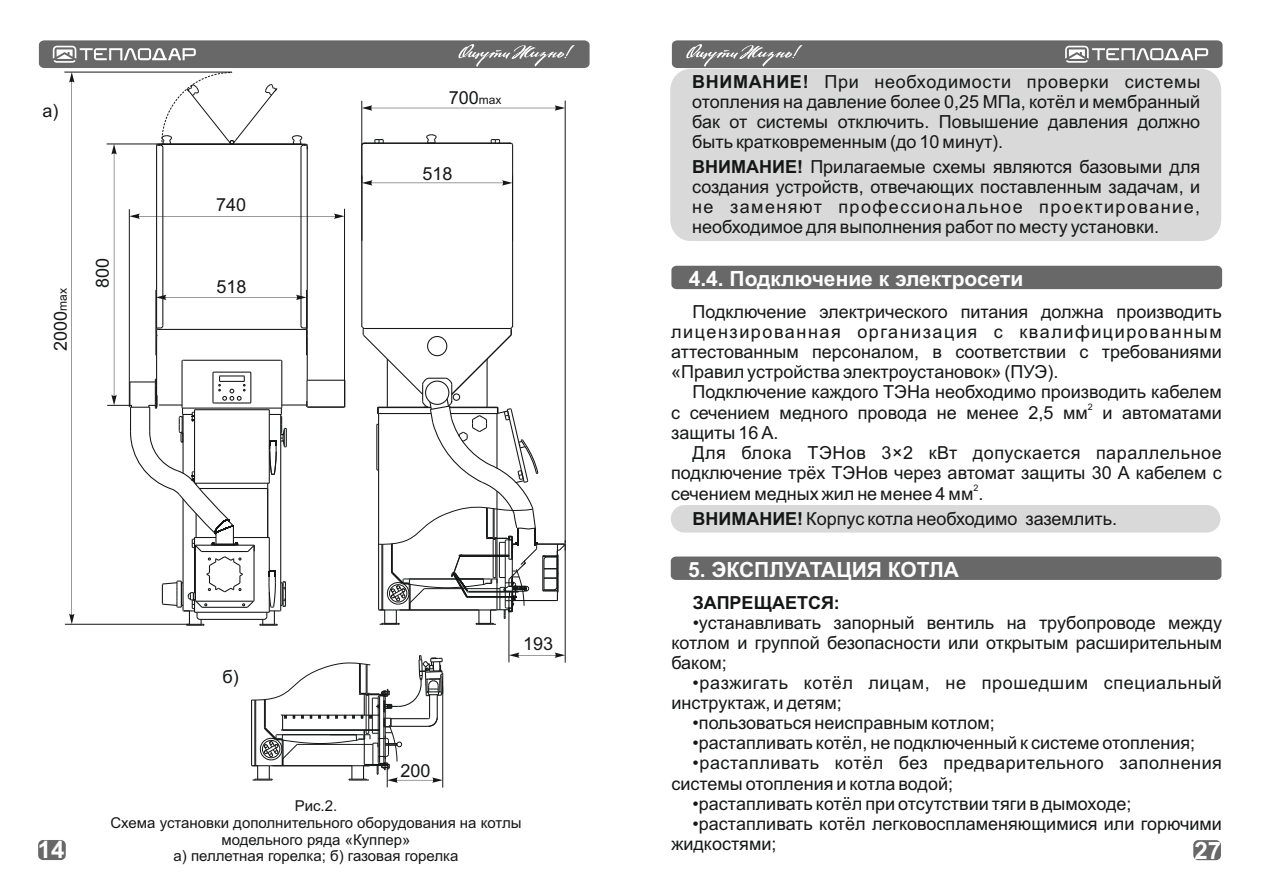
<style>
.page{position:relative;width:1263px;height:893px;background:#fff}
.page>*{position:absolute;margin:0;border:0;box-sizing:border-box;transform-origin:0 0}
.t1{font:700 24px "Arial";color:#fff}
.t2{font:700 21px "Arial";color:#fff}
.t3{font:18px/20.1px "Arial";color:#151616;text-align:justify}
.t4{font:18px/20.1px "Arial";letter-spacing:.02em;color:#151616}
.t5{font:18px/20.1px "Arial";letter-spacing:.035em;color:#151616}
.t6{font:700 18px "Arial";color:#151616}
.t7{font:15px/16.8px "Arial";color:#151616;text-align:center}
.t8{font:9px "Arial";color:#151616}
.s1{font-weight:700}
.s2{font-size:12px}
</style>
<div class="page">
<div style="left:671px;top:505px;width:549px;height:28px;background:#d9d9da;border-radius:14px"></div>
<div style="left:670px;top:69px;width:551px;height:172px;background:#d9d9da;border-radius:21px"></div>
<svg style="left:1193px;top:840px;width:28px;height:20px"></svg>
<svg style="left:38px;top:840px;width:28px;height:20px"></svg>
<div style="left:671px;top:266px;width:551px;height:23px;background:#686868"></div>
<svg style="left:671px;top:556px;width:550px;height:24px;background:#6b6b6b"></svg>
<hr style="left:442px;top:673px;width:1px;height:115px;background:#151616">
<svg style="left:251px;top:655px;width:193px;height:132px"></svg>
<hr style="left:509px;top:607px;width:1px;height:55px;background:#151616">
<hr style="left:565px;top:540px;width:1px;height:123px;background:#151616">
<svg style="left:509px;top:652px;width:56px;height:6px"></svg>
<svg style="left:39px;top:40px;width:551px;height:586px"></svg>
<svg style="left:672px;top:40px;width:550px;height:28px;background:#757575"></svg>
<p class="t3" style="left:692px;top:73px;width:510px"><span class="s1">ВНИМАНИЕ!</span> При необходимости проверки системы отопления на давление более 0,25 МПа, котёл и мембранный бак от системы отключить. Повышение давления должно быть кратковременным (до 10 минут).</p>
<p class="t3" style="left:692px;top:158px;width:510px"><span class="s1">ВНИМАНИЕ!</span> Прилагаемые схемы являются базовыми для создания устройств, отвечающих поставленным задачам, и не заменяют профессиональное проектирование, необходимое для выполнения работ по месту установки.</p>
<p class="t2" style="left:689px;top:270px;width:336px">4.4. Подключение к электросети</p>
<p class="t3" style="left:671px;top:303px;width:552px;text-indent:21px">Подключение электрического питания должна производить лицензированная организация с квалифицированным аттестованным персоналом, в соответствии с требованиями «Правил устройства электроустановок» (ПУЭ).</p>
<p class="t3" style="left:692px;top:383px;width:531px">Подключение каждого ТЭНа необходимо производить кабелем</p>
<p class="t8" style="left:1088px;top:404px;width:7px">2</p>
<p class="t3" style="left:449px;top:89px;width:54px">700<span class="s2">max</span></p>
<p class="t3" style="left:43px;top:102px;width:18px">а)</p>
<p class="t3" style="left:423px;top:165px;width:32px">518</p>
<p class="t3" style="left:216px;top:196px;width:32px">740</p>
<p class="t3" style="left:94px;top:288px;width:32px;rotate:-90deg">800</p>
<p class="t3" style="left:217px;top:278px;width:32px">518</p>
<p class="t3" style="left:52px;top:351px;width:64px;rotate:-90deg">2000<span class="s2">max</span></p>
<p class="t3" style="left:671px;top:404px;width:552px">с сечением медного провода не менее 2,5 мм и автоматами защиты 16 А.</p>
<p class="t3" style="left:671px;top:445px;width:552px;text-align:right">Для блока ТЭНов 3×2 кВт допускается параллельное подключение трёх ТЭНов через автомат защиты 30 А кабелем с</p>
<p class="t8" style="left:973px;top:485px;width:7px">2</p>
<p class="t3" style="left:692px;top:484px;width:426px;line-height:24.2px;text-indent:-21px">сечением медных жил не менее 4 мм .<br><span class="s1">ВНИМАНИЕ!</span> Корпус котла необходимо заземлить.</p>
<p class="t2" style="left:688px;top:561px;width:272px">5. ЭКСПЛУАТАЦИЯ КОТЛА</p>
<p class="t6" style="left:693px;top:595px;width:149px">ЗАПРЕЩАЕТСЯ:</p>
<p class="t3" style="left:671px;top:614px;width:552px;text-indent:21px">•устанавливать запорный вентиль на трубопроводе между котлом и группой безопасности или открытым расширительным баком;</p>
<p class="t5" style="left:671px;top:674px;width:552px;text-indent:21px">•разжигать котёл лицам, не прошедшим специальный инструктаж, и детям;</p>
<p class="t3" style="left:693px;top:714px;width:304px">•пользоваться неисправным котлом;</p>
<p class="t3" style="left:693px;top:735px;width:504px">•растапливать котёл, не подключенный к системе отопления;</p>
<p class="t4" style="left:671px;top:755px;width:552px;text-indent:21px">•растапливать котёл без предварительного заполнения системы отопления и котла водой;</p>
<p class="t3" style="left:693px;top:795px;width:440px">•растапливать котёл при отсутствии тяги в дымоходе;</p>
<p class="t3" style="left:671px;top:815px;width:552px;text-indent:21px">•растапливать котёл легковоспламеняющимися или горючими жидкостями;</p>
<p class="t3" style="left:523px;top:635px;width:32px">193</p>
<p class="t3" style="left:223px;top:668px;width:18px">б)</p>
<p class="t3" style="left:400px;top:762px;width:32px">200</p>
<p class="t7" style="left:110px;top:799px;width:413px">Рис.2.<br>Схема установки дополнительного оборудования на котлы модельного ряда «Куппер»<br>а) пеллетная горелка; б) газовая горелка</p>
<h1 class="t1" style="left:38px;top:841px;width:28px">14</h1>
<h1 class="t1" style="left:1194px;top:841px;width:28px">27</h1>
</div>
